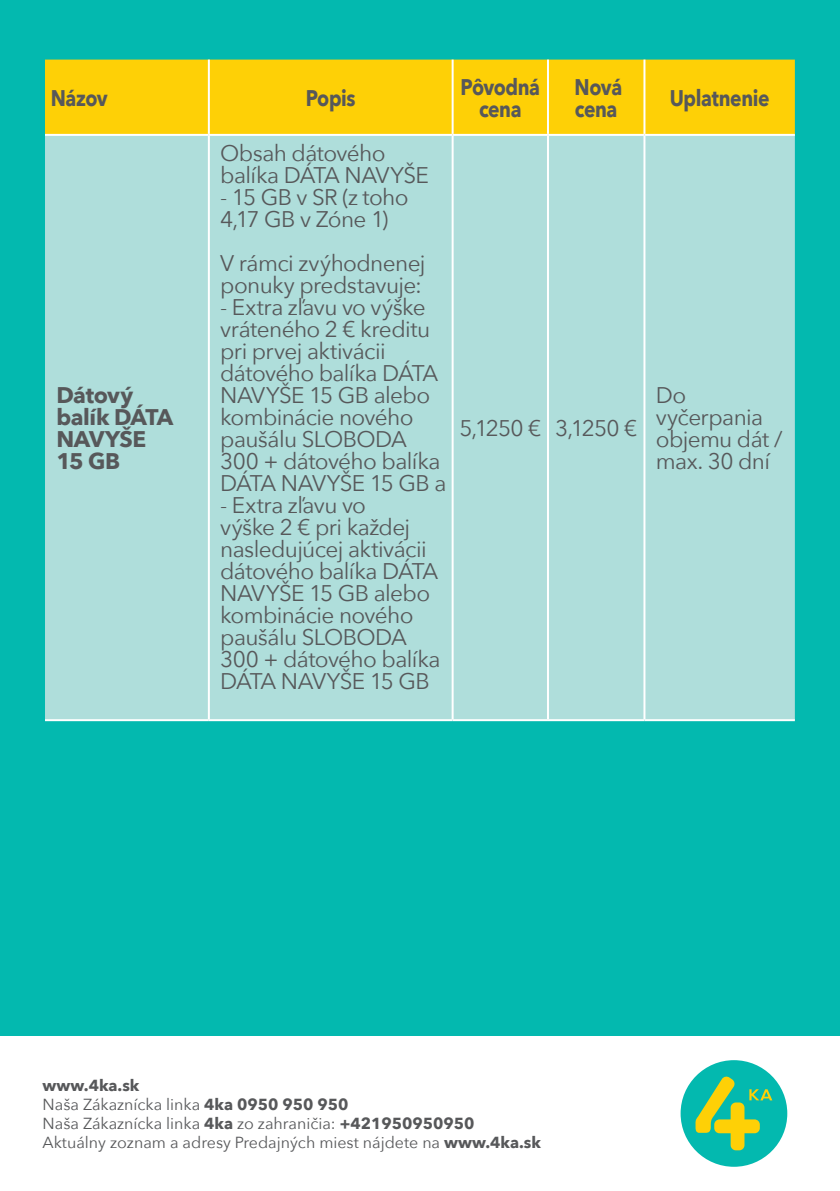
<style>
.page{position:relative;width:840px;height:1191px;background:#fff}
.page>*{position:absolute;margin:0;border:0;box-sizing:border-box;transform-origin:0 0}
.t1{font:22.6px/22px "Avenir Next";letter-spacing:-.03em;color:#57585a}
.t2{font:700 22.6px/22px "Avenir Next";letter-spacing:-.02em;color:#57585a;text-align:center;scale:.85 1}
.t3{font:700 22.6px/22px "Avenir Next";letter-spacing:-.02em;color:#57585a}
.t4{font:16px/19.2px "Avenir Next";color:#57585a}
.s1{font-weight:700}
</style>
<div class="page">
<div style="left:0;top:0;width:839px;height:1191px;background:#03b9af"></div>
<div style="left:0;top:1036px;width:839px;height:155px;background:#fff"></div>
<div style="left:45px;top:60px;width:749px;height:74px;background:#fed006"></div>
<div style="left:45px;top:136px;width:749px;height:583px;background:#afdedb"></div>
<hr style="left:208px;top:60px;width:2px;height:74px;background:#fff">
<hr style="left:451px;top:60px;width:2px;height:74px;background:#fff">
<hr style="left:546px;top:60px;width:2px;height:74px;background:#fff">
<hr style="left:643px;top:60px;width:2px;height:74px;background:#fff">
<hr style="left:45px;top:134px;width:164px;height:2px;background:#fff">
<hr style="left:209px;top:134px;width:243px;height:2px;background:#fff">
<hr style="left:208px;top:136px;width:2px;height:583px;background:#fff">
<hr style="left:452px;top:134px;width:95px;height:2px;background:#fff">
<hr style="left:451px;top:136px;width:2px;height:583px;background:#fff">
<hr style="left:547px;top:134px;width:97px;height:2px;background:#fff">
<hr style="left:546px;top:136px;width:2px;height:583px;background:#fff">
<hr style="left:644px;top:134px;width:150px;height:2px;background:#fff">
<hr style="left:643px;top:136px;width:2px;height:583px;background:#fff">
<hr style="left:45px;top:719px;width:164px;height:2px;background:#fff">
<hr style="left:209px;top:719px;width:243px;height:2px;background:#fff">
<hr style="left:452px;top:719px;width:95px;height:2px;background:#fff">
<hr style="left:547px;top:719px;width:97px;height:2px;background:#fff">
<hr style="left:644px;top:719px;width:150px;height:2px;background:#fff">
<svg style="left:680px;top:1060px;width:106px;height:106px"></svg>
<p class="t2" style="left:51px;top:86px;width:69px">Názov</p>
<p class="t2" style="left:305px;top:86px;width:60px">Popis</p>
<p class="t2" style="left:460px;top:75px;width:95px">Pôvodná cena</p>
<p class="t2" style="left:574px;top:75px;width:58px;text-align:left">Nová cena</p>
<p class="t2" style="left:669px;top:86px;width:119px">Uplatnenie</p>
<p class="t3" style="left:56px;top:384px;width:118px">Dátový balík DÁTA<br>NAVYŠE<br>15 GB</p>
<p class="t1" style="left:220px;top:141px;width:210px">Obsah dátového balíka DÁTA NAVYŠE</p>
<p class="t1" style="left:220px;top:185px;width:190px">- 15 GB v SR (z toho<br>4,17 GB v Zóne 1)</p>
<p class="t1" style="left:220px;top:251px;width:207px">V rámci zvýhodnenej ponuky predstavuje:</p>
<p class="t1" style="left:220px;top:295px;width:228px">- Extra zľavu vo výške vráteného 2 € kreditu pri prvej aktivácii dátového balíka DÁTA<br>NAVYŠE 15 GB alebo kombinácie nového paušálu SLOBODA<br>300 + dátového balíka<br>DÁTA NAVYŠE 15 GB a</p>
<p class="t1" style="left:220px;top:493px;width:222px">- Extra zľavu vo<br>výške 2 € pri každej nasledujúcej aktivácii dátového balíka DÁTA<br>NAVYŠE 15 GB alebo kombinácie nového paušálu SLOBODA<br>300 + dátového balíka<br>DÁTA NAVYŠE 15 GB</p>
<p class="t1" style="left:459px;top:416px;width:179px">5,1250 € 3,1250 €</p>
<p class="t1" style="left:655px;top:383px;width:128px">Do vyčerpania objemu dát / max. 30 dní</p>
<p class="t4" style="left:43px;top:1074px;width:499px"><span class="s1">www.4ka.sk<br></span>Naša Zákaznícka linka <span class="s1">4ka 0950 950 950<br></span>Naša Zákaznícka linka <span class="s1">4ka</span> zo zahraničia: <span class="s1">+421950950950<br></span>Aktuálny zoznam a adresy Predajných miest nájdete na <span class="s1">www.4ka.sk</span></p>
</div>
